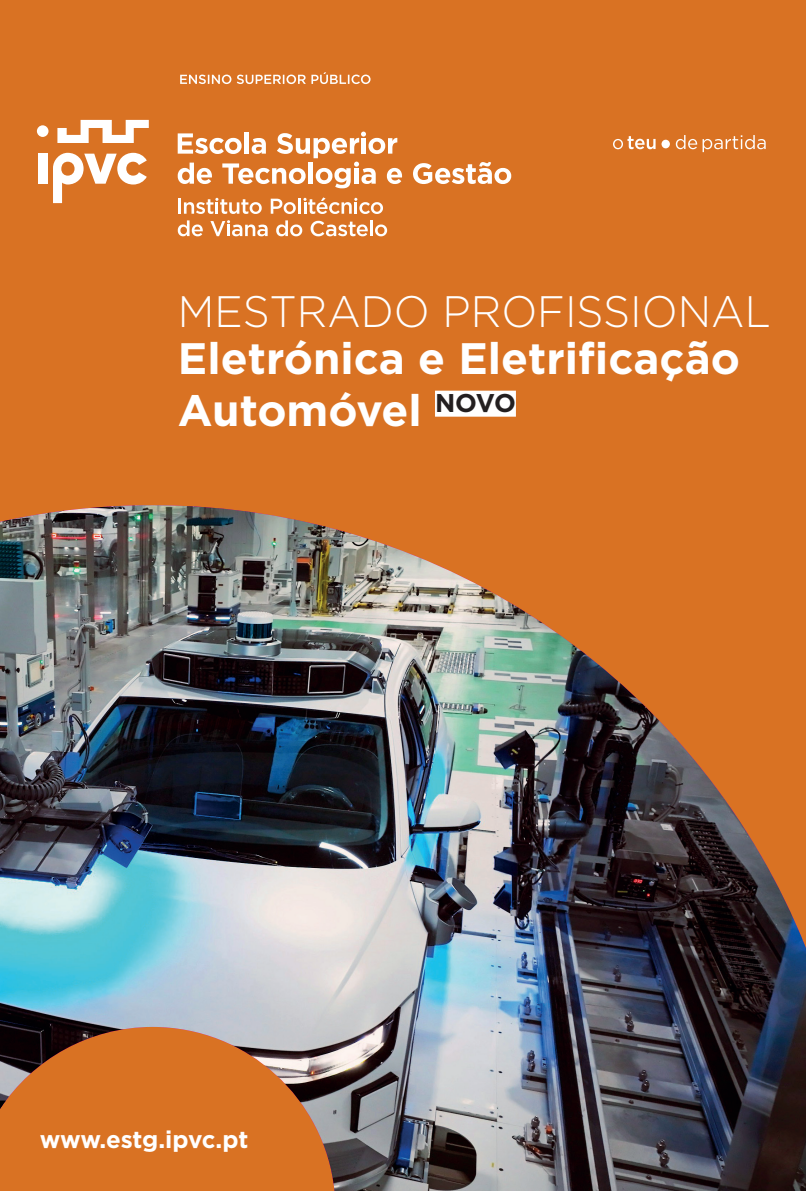
<style>
.page{position:relative;width:806px;height:1191px;background:#fff}
.page>*{position:absolute;margin:0;border:0;box-sizing:border-box;transform-origin:0 0}
.t1{font:700 44px/52.8px "Gotham";color:#fff}
.t2{font:300 44px "Gotham";color:#fff;scale:.96 1}
.t3{font:700 24px "Gotham";letter-spacing:-.01em;color:#fff}
</style>
<div class="page">
<div style="left:0;top:0;width:805px;height:1191px;background:#d97223"></div>
<img style="left:0;top:505px;width:805px;height:686px">
<svg style="left:0;top:1100px;width:6px;height:62px"></svg>
<svg style="left:613px;top:135px;width:152px;height:17px"></svg>
<div style="left:661px;top:140px;width:8px;height:8px;background:#fff;border-radius:50%"></div>
<svg style="left:180px;top:72px;width:190px;height:12px"></svg>
<div style="left:435px;top:391px;width:80px;height:26px;background:#fff"></div>
<div style="left:38px;top:154px;width:9px;height:30px;background:#fff"></div>
<svg style="left:53px;top:153px;width:94px;height:50px"></svg>
<svg style="left:413px;top:162px;width:98px;height:22px"></svg>
<svg style="left:177px;top:132px;width:225px;height:56px"></svg>
<svg style="left:178px;top:220px;width:25px;height:16px"></svg>
<svg style="left:276px;top:220px;width:26px;height:16px"></svg>
<svg style="left:310px;top:220px;width:77px;height:16px"></svg>
<svg style="left:178px;top:198px;width:83px;height:16px"></svg>
<svg style="left:270px;top:197px;width:113px;height:17px"></svg>
<svg style="left:210px;top:220px;width:57px;height:16px"></svg>
<div style="left:37px;top:125px;width:11px;height:12px;background:#fff;border-radius:50%"></div>
<svg style="left:57px;top:120px;width:92px;height:23px"></svg>
<p class="t2" style="left:178px;top:283px;width:618px">MESTRADO PROFISSIONAL</p>
<p class="t1" style="left:178px;top:331px;width:563px">Eletrónica e Eletrificação<br>Automóvel <sup>NOVO</sup></p>
<p class="t3" style="left:40px;top:1123px;width:210px">www.estg.ipvc.pt</p>
</div>
